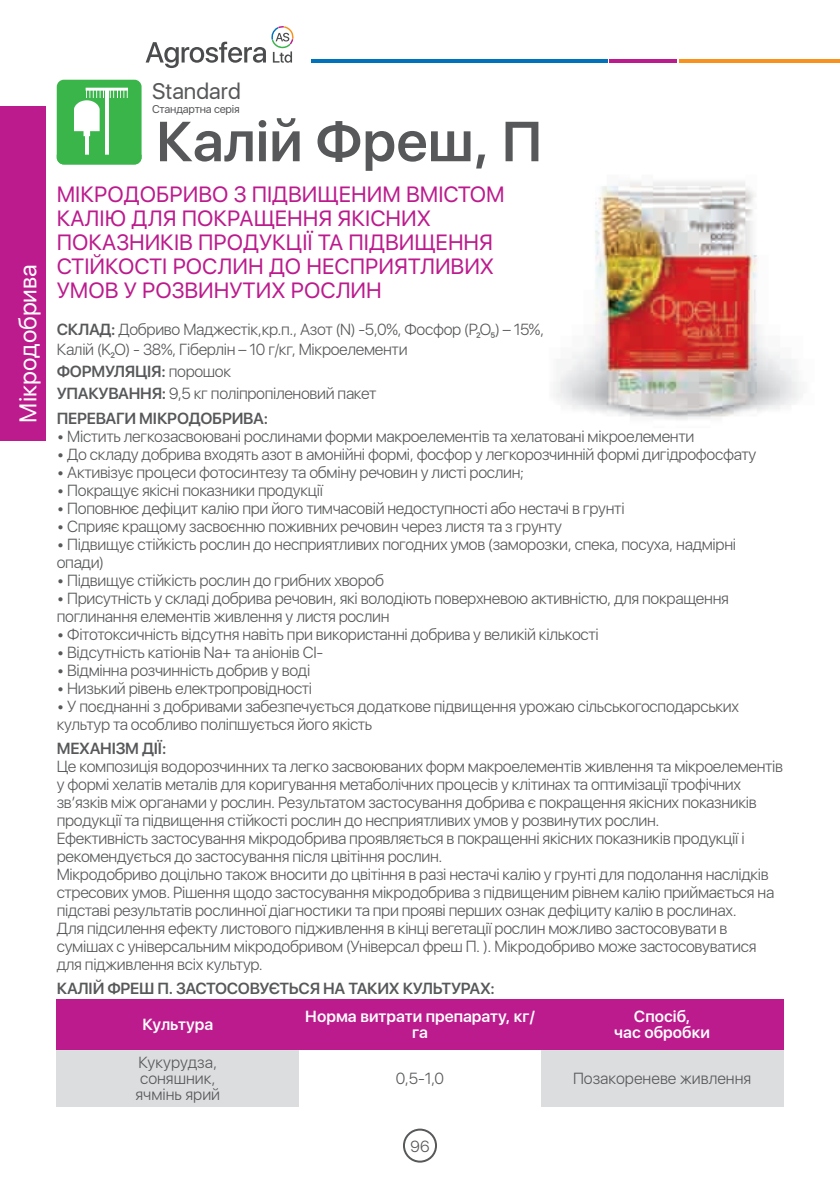
<style>
.page{position:relative;width:840px;height:1191px;background:#fff}
.page>*{position:absolute;margin:0;border:0;box-sizing:border-box;transform-origin:0 0}
.t1{font:600 56px "SFUI Display";color:#57585a}
.t2{font:24px "SFUI Display";color:#fff}
.t3{font:22.4px "SFUI Display";color:#57585a}
.t4{font:22px/24px "SFUI Display";color:#bc1b8d}
.t5{font:300 16px/18px "SFUI Display";letter-spacing:-.02em;color:#57585a}
.t6{font:600 16px "SFUI Display";letter-spacing:-.02em;color:#57585a}
.t7{font:600 16px/16px "SFUI Display";color:#fff;text-align:center}
.t8{font:300 16px/16px "SFUI Display";color:#57585a}
.t9{font:11.2px "SFUI Display";letter-spacing:-.02em;color:#57585a}
.s1{font-weight:600}
</style>
<div class="page">
<hr style="left:311px;top:59px;width:296px;height:4px;background:#0072bc">
<hr style="left:609px;top:59px;width:67px;height:4px;background:#bc1b8d">
<hr style="left:679px;top:59px;width:160px;height:4px;background:#f7931d">
<div style="left:403px;top:1128px;width:34px;height:34px;border:2px solid #57585a;border-radius:50%"></div>
<svg style="left:145px;top:26px;width:148px;height:42px"></svg>
<div style="left:0;top:106px;width:45px;height:334px;background:#bc1b8d"></div>
<img style="left:554px;top:182px;width:248px;height:238px">
<div style="left:57px;top:999px;width:242px;height:51px;background:#bc1b8d"></div>
<div style="left:299px;top:999px;width:241px;height:51px;background:#bc1b8d"></div>
<div style="left:540px;top:999px;width:242px;height:51px;background:#bc1b8d"></div>
<div style="left:57px;top:1050px;width:242px;height:56px;background:#dcdddf"></div>
<div style="left:540px;top:1050px;width:242px;height:56px;background:#dcdddf"></div>
<div style="left:57px;top:80px;width:84px;height:84px;background:#3ab54a;border-radius:7px"></div>
<div style="left:83px;top:129px;width:7px;height:7px;background:#fff"></div>
<hr style="left:85px;top:129px;width:3px;height:31px;background:#fff">
<hr style="left:105px;top:90px;width:4px;height:64px;background:#fff">
<hr style="left:86px;top:88px;width:42px;height:3px;background:#fff">
<svg style="left:74px;top:90px;width:54px;height:41px"></svg>
<svg style="left:57px;top:155px;width:84px;height:9px"></svg>
<h2 class="t2" style="left:12px;top:422px;width:160px;rotate:-90deg">Мікродобрива</h2>
<h3 class="t3" style="left:152px;top:75px;width:90px">Standard</h3>
<p class="t9" style="left:152px;top:101px;width:89px">Стандартна серія</p>
<h1 class="t1" style="left:156px;top:102px;width:387px">Калій Фреш, П</h1>
<h3 class="t4" style="left:57px;top:184px;width:449px">МІКРОДОБРИВО З ПІДВИЩЕНИМ ВМІСТОМ<br>КАЛІЮ ДЛЯ ПОКРАЩЕННЯ ЯКІСНИХ<br>ПОКАЗНИКІВ ПРОДУКЦІЇ ТА ПІДВИЩЕННЯ<br>СТІЙКОСТІ РОСЛИН ДО НЕСПРИЯТЛИВИХ<br>УМОВ У РОЗВИНУТИХ РОСЛИН</h3>
<p class="t5" style="left:57px;top:320px;width:488px;line-height:20px"><span class="s1">СКЛАД:</span> Добриво Маджестік,кр. п. , Азот (N) -5,0%, Фосфор (P₂O₅) – 15%,<br>Калій (K₂O) - 38%, Гіберлін – 10 г/кг, Мікроелементи</p>
<p class="t5" style="left:57px;top:361px;width:321px;line-height:22px"><span class="s1">ФОРМУЛЯЦІЯ:</span> порошок<br><span class="s1">УПАКУВАННЯ:</span> 9,5 кг поліпропіленовий пакет</p>
<p class="t6" style="left:57px;top:407px;width:213px">ПЕРЕВАГИ МІКРОДОБРИВА:</p>
<p class="t5" style="left:57px;top:428px;width:638px">• Містить легкозасвоювані рослинами форми макроелементів та хелатовані мікроелементи</p>
<p class="t5" style="left:57px;top:446px;width:700px">• До складу добрива входять азот в амонійні формі, фосфор у легкорозчинній формі дигідрофосфату</p>
<p class="t5" style="left:57px;top:464px;width:468px">• Активізує процеси фотосинтезу та обміну речовин у листі рослин;</p>
<p class="t5" style="left:57px;top:482px;width:267px">• Покращує якісні показники продукції</p>
<p class="t5" style="left:57px;top:500px;width:569px">• Поповнює дефіцит калію при його тимчасовій недоступності або нестачі в грунті</p>
<p class="t5" style="left:57px;top:518px;width:506px">• Сприяє кращому засвоєнню поживних речовин через листя та з грунту</p>
<p class="t5" style="left:57px;top:536px;width:680px">• Підвищує стійкість рослин до несприятливих погодних умов (заморозки, спека, посуха, надмірні опади)</p>
<p class="t5" style="left:57px;top:572px;width:328px">• Підвищує стійкість рослин до грибних хвороб</p>
<p class="t5" style="left:57px;top:590px;width:673px">• Присутність у складі добрива речовин, які володіють поверхневою активністю, для покращення поглинання елементів живлення у листя рослин</p>
<p class="t5" style="left:57px;top:626px;width:543px">• Фітотоксичність відсутня навіть при використанні добрива у великій кількості</p>
<p class="t5" style="left:57px;top:644px;width:268px">• Відсутність катіонів Na+ та аніонів СІ-</p>
<p class="t5" style="left:57px;top:662px;width:255px">• Відмінна розчинність добрив у воді</p>
<p class="t5" style="left:57px;top:680px;width:257px">• Низький рівень електропровідності</p>
<p class="t5" style="left:57px;top:698px;width:683px">• У поєднанні з добривами забезпечується додаткове підвищення урожаю сільськогосподарських культур та особливо поліпшується його якість</p>
<p class="t6" style="left:57px;top:737px;width:111px">МЕХАНІЗМ ДІЇ:</p>
<p class="t5" style="left:57px;top:758px;width:727px">Це композиція водорозчинних та легко засвоюваних форм макроелементів живлення та мікроелементів у формі хелатів металів для коригування метаболічних процесів у клітинах та оптимізації трофічних зв’язків між органами у рослин. Результатом застосування добрива є покращення якісних показників продукції та підвищення стійкості рослин до несприятливих умов у розвинутих рослин.<br>Ефективність застосування мікродобрива проявляється в покращенні якісних показників продукції і рекомендується до застосування після цвітіння рослин.<br>Мікродобриво доцільно також вносити до цвітіння в разі нестачі калію у грунті для подолання наслідків стресових умов. Рішення щодо застосування мікродобрива з підвищеним рівнем калію приймається на підставі результатів рослинної діагностики та при прояві перших ознак дефіциту калію в рослинах.<br>Для підсилення ефекту листового підживлення в кінці вегетації рослин можливо застосовувати в сумішах с універсальним мікродобривом (Універсал фреш П. ). Мікродобриво може застосовуватися для підживлення всіх культур.</p>
<p class="t6" style="left:57px;top:976px;width:439px">КАЛІЙ ФРЕШ П. ЗАСТОСОВУЄТЬСЯ НА ТАКИХ КУЛЬТУРАХ:</p>
<p class="t7" style="left:142px;top:1017px;width:72px">Культура</p>
<p class="t7" style="left:305px;top:1009px;width:231px">Норма витрати препарату, кг/ га</p>
<p class="t7" style="left:614px;top:1009px;width:97px">Спосіб,<br>час обробки</p>
<p class="t8" style="left:135px;top:1055px;width:86px">Кукурудза, соняшник, ячмінь ярий</p>
<p class="t5" style="left:395px;top:1070px;width:50px">0,5-1,0</p>
<p class="t8" style="left:572px;top:1071px;width:180px">Позакореневе живлення</p>
<p class="t5" style="left:410px;top:1138px;width:20px">96</p>
</div>
